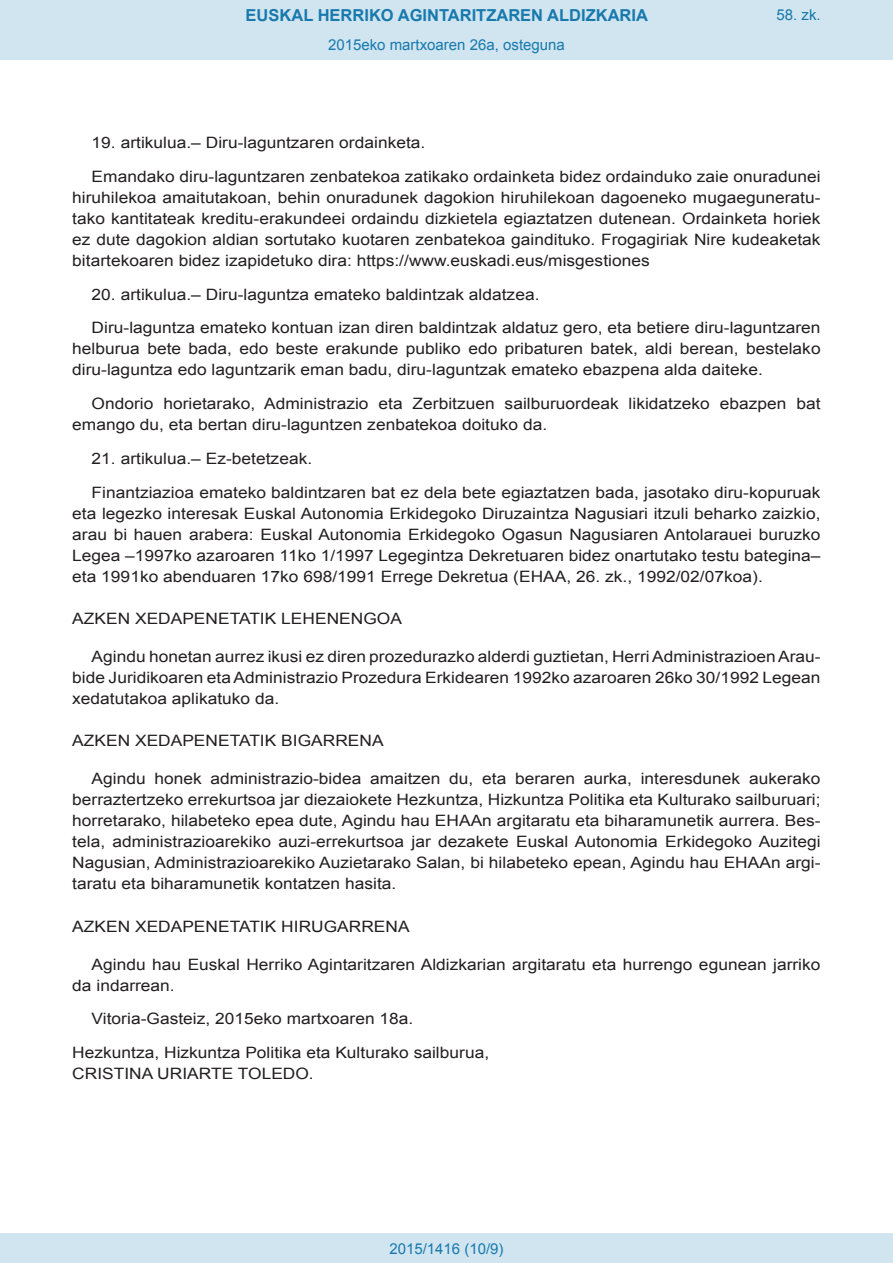
<style>
.page{position:relative;width:893px;height:1263px;background:#fff}
.page>*{position:absolute;margin:0;border:0;box-sizing:border-box;transform-origin:0 0}
.t1{font:700 16.5px "Arial";color:#1879ad}
.BOPVDetalle{font:15.6px/21px "Arial";color:#231f20;text-align:justify;scale:1.11 1}
.BOPVDisposicion{font:15.6px "Arial";color:#231f20;scale:1.11 1}
.BOPVFirmaPuesto{font:15.6px "Arial";color:#231f20;scale:1.11 1}
.BOPVFirmaLugFec{font:15.6px "Arial";color:#231f20;scale:1.11 1}
.BOPVFirmaNombre{font:15.6px "Arial";color:#231f20;scale:1.11 1}
.Paginacion_Centro{font:15px "Arial";color:#1879ad}
</style>
<div class="page">
<div style="left:0;top:0;width:893px;height:60px;background:#d0e5f0"></div>
<div style="left:0;top:1233px;width:893px;height:30px;background:#d0e5f0"></div>
<p class="t1" style="left:246px;top:4px;width:404px">EUSKAL HERRIKO AGINTARITZAREN ALDIZKARIA</p>
<p class="Paginacion_Centro" style="left:328px;top:35px;width:238px">2015eko martxoaren 26a, osteguna</p>
<p class="Paginacion_Centro" style="left:776px;top:5px;width:46px">58. zk.</p>
<p class="BOPVDetalle" style="left:92px;top:132px;width:302px">19. artikulua.– Diru-laguntzaren ordainketa.</p>
<p class="BOPVDetalle" style="left:72px;top:166px;width:676px;text-indent:19px">Emandako diru-laguntzaren zenbatekoa zatikako ordainketa bidez ordainduko zaie onuradunei hiruhilekoa amaitutakoan, behin onuradunek dagokion hiruhilekoan dagoeneko mugaeguneratu&shy;tako kantitateak kreditu-erakundeei ordaindu dizkietela egiaztatzen dutenean. Ordainketa horiek ez dute dagokion aldian sortutako kuotaren zenbatekoa gaindituko. Frogagiriak Nire kudeaketak bitartekoaren bidez izapidetuko dira: https://www.euskadi.eus/misgestiones</p>
<p class="BOPVDetalle" style="left:92px;top:284px;width:405px">20. artikulua.– Diru-laguntza emateko baldintzak aldatzea.</p>
<p class="BOPVDetalle" style="left:72px;top:318px;width:676px;text-indent:19px">Diru-laguntza emateko kontuan izan diren baldintzak aldatuz gero, eta betiere diru-laguntzaren helburua bete bada, edo beste erakunde publiko edo pribaturen batek, aldi berean, bestelako diru-laguntza edo laguntzarik eman badu, diru-laguntzak emateko ebazpena alda daiteke.</p>
<p class="BOPVDetalle" style="left:72px;top:393px;width:676px;text-indent:19px">Ondorio horietarako, Administrazio eta Zerbitzuen sailburuordeak likidatzeko ebazpen bat emango du, eta bertan diru-laguntzen zenbatekoa doituko da.</p>
<p class="BOPVDetalle" style="left:92px;top:448px;width:200px">21. artikulua.– Ez-betetzeak.</p>
<p class="BOPVDetalle" style="left:72px;top:482px;width:676px;text-indent:19px">Finantziazioa emateko baldintzaren bat ez dela bete egiaztatzen bada, jasotako diru-kopuruak eta legezko interesak Euskal Autonomia Erkidegoko Diruzaintza Nagusiari itzuli beharko zaizkio, arau bi hauen arabera: Euskal Autonomia Erkidegoko Ogasun Nagusiaren Antolarauei buruzko Legea –1997ko azaroaren 11ko 1/1997 Legegintza Dekretuaren bidez onartutako testu bategina– eta 1991ko abenduaren 17ko 698/1991 Errege Dekretua (EHAA, 26. zk., 1992/02/07koa).</p>
<p class="BOPVDisposicion" style="left:72px;top:608px;width:298px">AZKEN XEDAPENETATIK LEHENENGOA</p>
<p class="BOPVDetalle" style="left:72px;top:646px;width:676px;text-indent:19px">Agindu honetan aurrez ikusi ez diren prozedurazko alderdi guztietan, Herri Administrazioen Arau&shy;bide Juridikoaren eta Administrazio Prozedura Erkidearen 1992ko azaroaren 26ko 30/1992 Legean xedatutakoa aplikatuko da.</p>
<p class="BOPVDisposicion" style="left:72px;top:730px;width:282px">AZKEN XEDAPENETATIK BIGARRENA</p>
<p class="BOPVDetalle" style="left:72px;top:768px;width:676px;text-indent:19px">Agindu honek administrazio-bidea amaitzen du, eta beraren aurka, interesdunek aukerako berraztertzeko errekurtsoa jar diezaiokete Hezkuntza, Hizkuntza Politika eta Kulturako sailburuari; horretarako, hilabeteko epea dute, Agindu hau EHAAn argitaratu eta biharamunetik aurrera. Bes&shy;tela, administrazioarekiko auzi-errekurtsoa jar dezakete Euskal Autonomia Erkidegoko Auzitegi Nagusian, Administrazioarekiko Auzietarako Salan, bi hilabeteko epean, Agindu hau EHAAn argi&shy;taratu eta biharamunetik kontatzen hasita.</p>
<p class="BOPVDisposicion" style="left:72px;top:916px;width:305px">AZKEN XEDAPENETATIK HIRUGARRENA</p>
<p class="BOPVDetalle" style="left:72px;top:954px;width:675px;text-indent:19px">Agindu hau Euskal Herriko Agintaritzaren Aldizkarian argitaratu eta hurrengo egunean jarriko da indarrean.</p>
<p class="BOPVFirmaLugFec" style="left:92px;top:1008px;width:291px">Vitoria-Gasteiz, 2015eko martxoaren 18a.</p>
<p class="BOPVFirmaPuesto" style="left:72px;top:1042px;width:377px">Hezkuntza, Hizkuntza Politika eta Kulturako sailburua,</p>
<p class="BOPVFirmaNombre" style="left:72px;top:1063px;width:219px">CRISTINA URIARTE TOLEDO.</p>
<p class="Paginacion_Centro" style="left:389px;top:1238px;width:116px">2015/1416 (10/9)</p>
</div>
